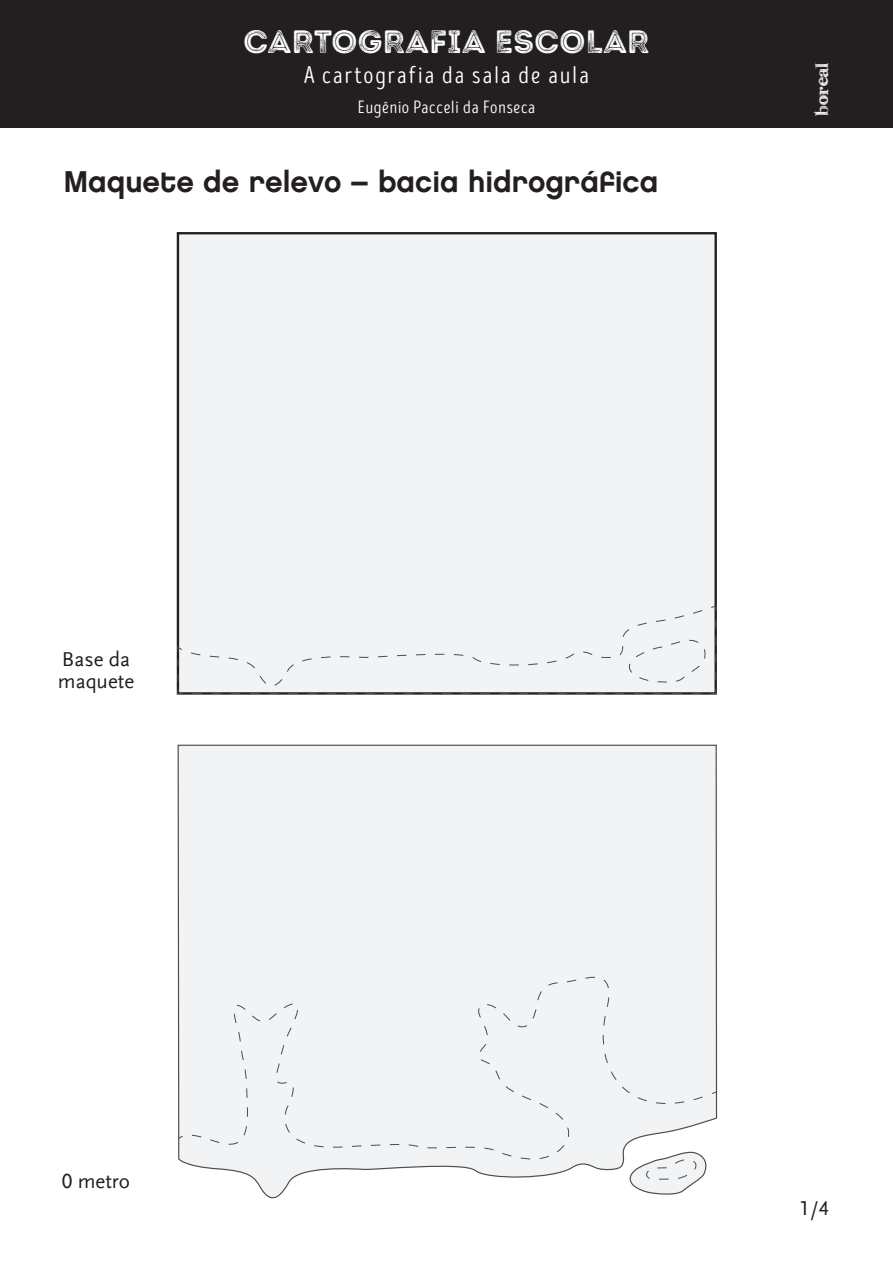
<style>
.page{position:relative;width:893px;height:1263px;background:#fff}
.page>*{position:absolute;margin:0;border:0;box-sizing:border-box;transform-origin:0 0}
.t1{font:32.25px "Intro Rust G Base 2 Line";letter-spacing:.01em;color:#fff}
._00_peso_1{font:30px "Chalet New York Nineteen Eighty";color:#231f20}
.t2{font:24.3px "Intro Head R Base";letter-spacing:.09em;color:#fff}
.t3{font:22.8px "karabin E.";color:#fff}
._01_fig_legenda{font:21px/22.5px "Scala Sans Regular LF";color:#231f20}
.t4{font:17.7px "Intro Head R Base";letter-spacing:.04em;color:#fff}
</style>
<div class="page">
<div style="left:0;top:0;width:893px;height:128px;background:#231f20"></div>
<div style="left:178px;top:233px;width:538px;height:460px;background:#f2f3f4"></div>
<svg style="left:177px;top:605px;width:539px;height:90px"></svg>
<svg style="left:177px;top:744px;width:541px;height:455px"></svg>
<svg style="left:178px;top:1135px;width:5px;height:4px"></svg>
<div style="left:191px;top:968px;width:517px;height:198px;background:#f2f3f4"></div>
<svg style="left:711px;top:1091px;width:6px;height:3px"></svg>
<svg style="left:623px;top:1148px;width:87px;height:48px"></svg>
<p class="t1" style="left:243px;top:22px;width:408px">CARTOGRAFIA ESCOLAR</p>
<p class="t2" style="left:304px;top:61px;width:286px">A cartografia da sala de aula</p>
<p class="t4" style="left:358px;top:97px;width:179px">Eugênio Pacceli da Fonseca</p>
<p class="_00_peso_1" style="left:64px;top:164px;width:596px">Maquete de relevo – bacia hidrográfica</p>
<p class="t3" style="left:809px;top:115px;width:55px;rotate:-90deg">Boreal</p>
<p class="_01_fig_legenda" style="left:58px;top:648px;width:78px">Base da maquete</p>
<p class="_01_fig_legenda" style="left:62px;top:1170px;width:70px">0 metro</p>
<p class="_01_fig_legenda" style="left:800px;top:1197px;width:31px">1/4</p>
</div>
